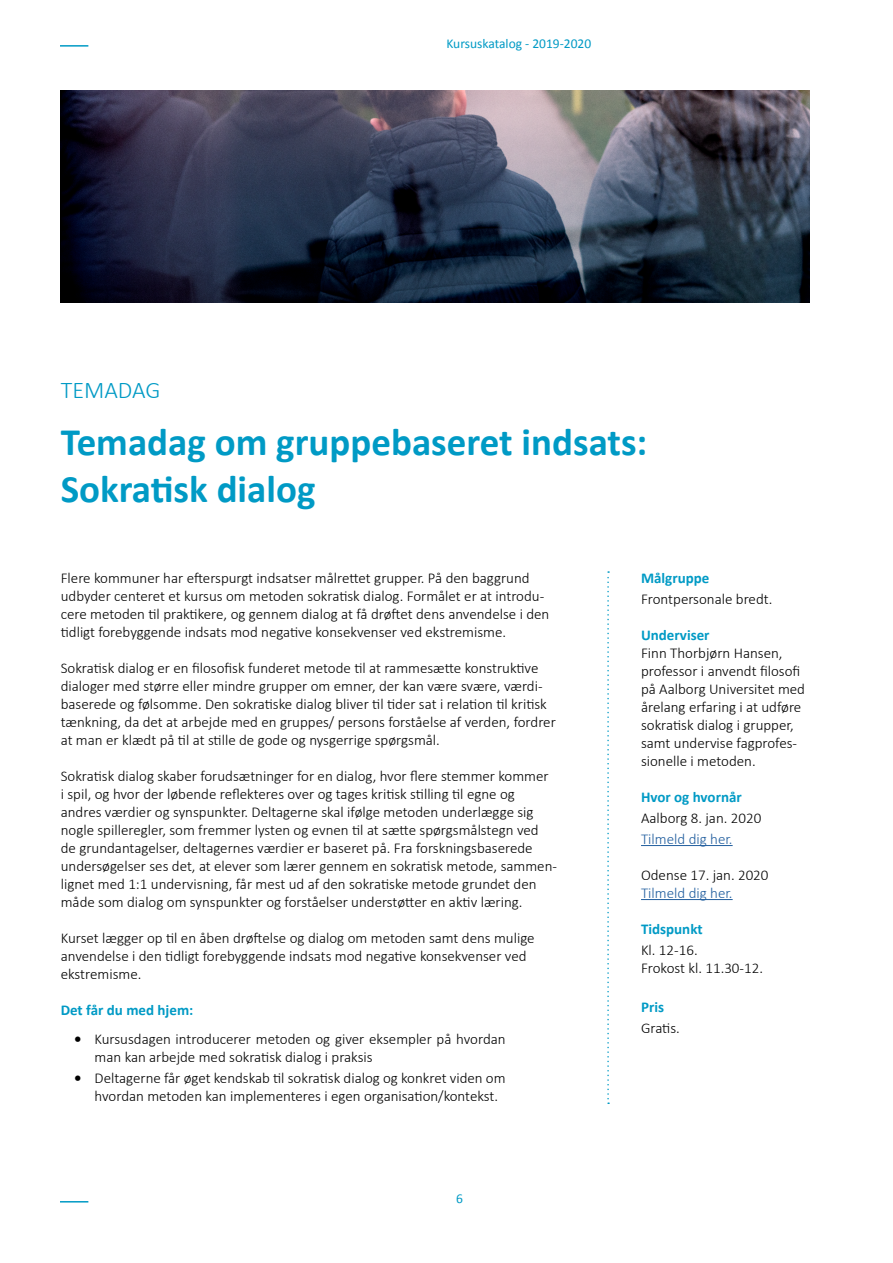
<style>
.page{position:relative;width:893px;height:1263px;background:#fff}
.page>*{position:absolute;margin:0;border:0;box-sizing:border-box;transform-origin:0 0}
.t1{font:700 39px/46.8px "Calibri";color:#009ac5}
.t2{font:300 24px "Calibri";color:#009ac5}
.t3{font:300 15px/18px "Calibri";color:#000}
.t4{font:700 15px "Calibri";color:#009ac5}
.t5{font:300 15px "Calibri";color:#215e9e}
.t6{font:700 15px "Calibri";color:#000}
.t7{font:13.5px "Calibri";color:#009ac5}
</style>
<div class="page">
<img style="left:61px;top:90px;width:748px;height:213px">
<svg style="left:607px;top:571px;width:2px;height:533px"></svg>
<hr style="left:641px;top:845px;width:92px;height:1px;background:#215e9e">
<hr style="left:641px;top:899px;width:92px;height:1px;background:#215e9e">
<hr style="left:60px;top:45px;width:28px;height:2px;background:#009ac5">
<svg style="left:60px;top:1201px;width:28px;height:1px"></svg>
<p class="t7" style="left:446px;top:35px;width:146px">Kursuskatalog - 2019-2020</p>
<h2 class="t2" style="left:61px;top:375px;width:101px">TEMADAG</h2>
<h1 class="t1" style="left:61px;top:419px;width:588px">Temadag om gruppebaseret indsats:<br>Sokratisk dialog</h1>
<p class="t3" style="left:61px;top:568px;width:490px">Flere kommuner har efterspurgt indsatser målrettet grupper. På den baggrund udbyder centeret et kursus om metoden sokratisk dialog. Formålet er at introdu&shy;cere metoden til praktikere, og gennem dialog at få drøftet dens anvendelse i den tidligt forebyggende indsats mod negative konsekvenser ved ekstremisme.</p>
<p class="t3" style="left:61px;top:658px;width:497px">Sokratisk dialog er en filosofisk funderet metode til at rammesætte konstruktive dialoger med større eller mindre grupper om emner, der kan være svære, værdi&shy;baserede og følsomme. Den sokratiske dialog bliver til tider sat i relation til kritisk tænkning, da det at arbejde med en gruppes/ persons forståelse af verden, fordrer at man er klædt på til at stille de gode og nysgerrige spørgsmål.</p>
<p class="t3" style="left:61px;top:766px;width:498px">Sokratisk dialog skaber forudsætninger for en dialog, hvor flere stemmer kommer<br>i spil, og hvor der løbende reflekteres over og tages kritisk stilling til egne og andres værdier og synspunkter. Deltagerne skal ifølge metoden underlægge sig nogle spilleregler, som fremmer lysten og evnen til at sætte spørgsmålstegn ved de grundantagelser, deltagernes værdier er baseret på. Fra forskningsbaserede undersøgelser ses det, at elever som lærer gennem en sokratisk metode, sammen&shy;lignet med 1:1 undervisning, får mest ud af den sokratiske metode grundet den måde som dialog om synspunkter og forståelser understøtter en aktiv læring.</p>
<p class="t3" style="left:61px;top:928px;width:475px">Kurset lægger op til en åben drøftelse og dialog om metoden samt dens mulige anvendelse i den tidligt forebyggende indsats mod negative konsekvenser ved ekstremisme.</p>
<p class="t4" style="left:61px;top:1000px;width:134px">Det får du med hjem:</p>
<p class="t6" style="left:74px;top:1029px;width:9px">•</p>
<p class="t6" style="left:74px;top:1068px;width:9px">•</p>
<p class="t3" style="left:95px;top:1030px;width:413px">Kursusdagen introducerer metoden og giver eksempler på hvordan man kan arbejde med sokratisk dialog i praksis</p>
<p class="t3" style="left:95px;top:1069px;width:413px">Deltagerne får øget kendskab til sokratisk dialog og konkret viden om hvordan metoden kan implementeres i egen organisation/kontekst.</p>
<p class="t7" style="left:456px;top:1190px;width:8px">6</p>
<p class="t4" style="left:641px;top:568px;width:70px">Målgruppe</p>
<p class="t3" style="left:641px;top:589px;width:133px">Frontpersonale bredt.</p>
<p class="t4" style="left:641px;top:625px;width:70px">Underviser</p>
<p class="t3" style="left:641px;top:643px;width:166px">Finn Thorbjørn Hansen, professor i anvendt filosofi på Aalborg Universitet med årelang erfaring i at udføre sokratisk dialog i grupper, samt undervise fagprofes&shy;sionelle i metoden.</p>
<p class="t4" style="left:641px;top:787px;width:102px">Hvor og hvornår</p>
<p class="t3" style="left:641px;top:808px;width:122px">Aalborg 8. jan. 2020</p>
<p class="t5" style="left:641px;top:829px;width:93px">Tilmeld dig her.</p>
<p class="t3" style="left:641px;top:865px;width:129px">Odense 17. jan. 2020</p>
<p class="t5" style="left:641px;top:883px;width:93px">Tilmeld dig her.</p>
<p class="t4" style="left:641px;top:919px;width:63px">Tidspunkt</p>
<p class="t3" style="left:641px;top:940px;width:123px">Kl. 12-16.<br>Frokost kl. 11.30-12.</p>
<p class="t4" style="left:641px;top:998px;width:24px">Pris</p>
<p class="t3" style="left:641px;top:1019px;width:40px">Gratis.</p>
</div>
